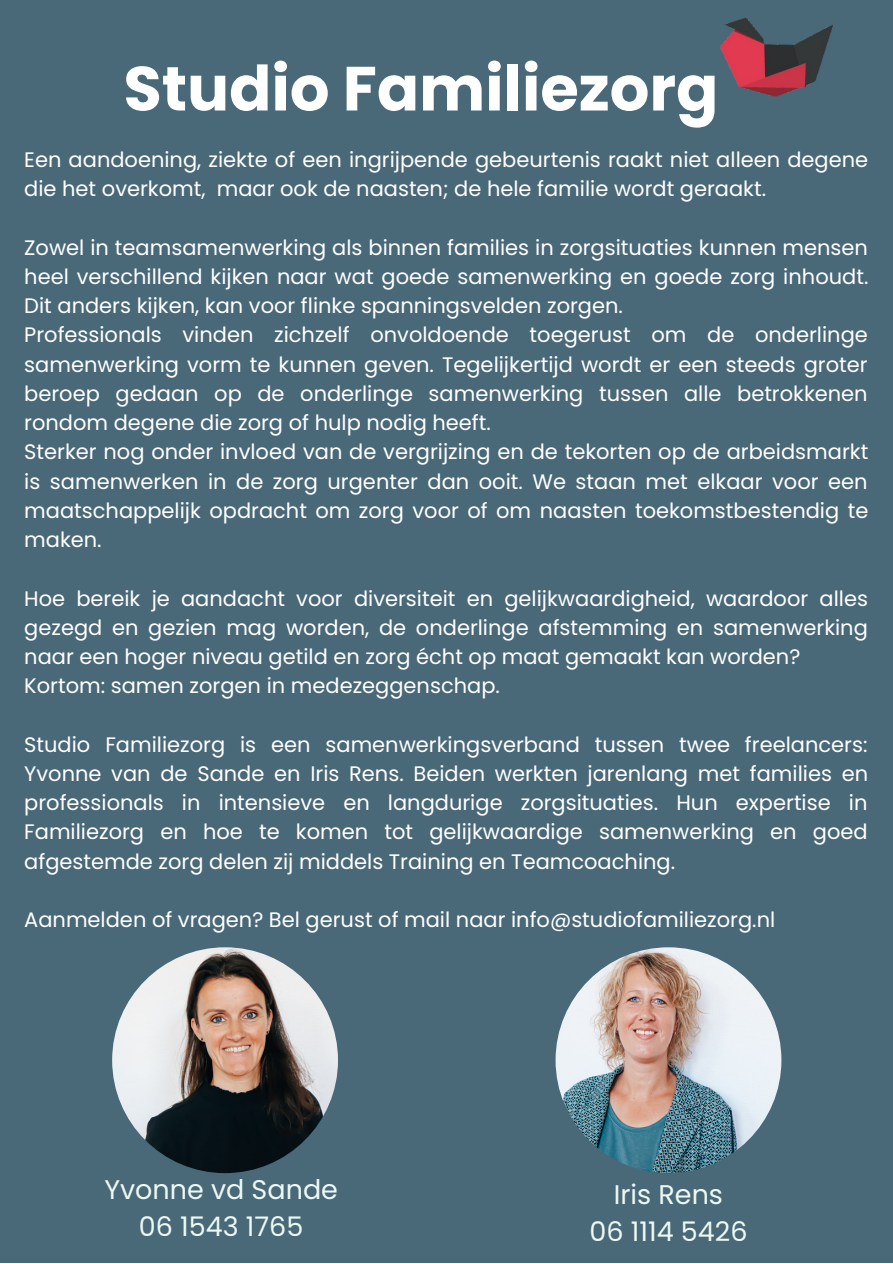
<style>
.page{position:relative;width:893px;height:1264px;background:#fff}
.page>*{position:absolute;margin:0;border:0;box-sizing:border-box;transform-origin:0 0}
.t1{font:700 62.25px "Poppins";color:#fff}
.t2{font:27px/37px "Poppins";color:#ecf9f3;text-align:center}
.t3{font:21px/29.2px "Poppins";color:#fff}
</style>
<div class="page">
<div style="left:0;top:0;width:892px;height:1262px;background:#496878"></div>
<img style="left:720px;top:17px;width:114px;height:80px">
<img style="left:112px;top:947px;width:226px;height:226px;border-radius:50%">
<img style="left:555px;top:947px;width:226px;height:226px;border-radius:50%">
<h1 class="t1" style="left:123px;top:45px;width:596px">Studio Familiezorg</h1>
<p class="t3" style="left:24px;top:145px;width:845px">Een aandoening, ziekte of een ingrijpende gebeurtenis raakt niet alleen degene die het overkomt, maar ook de naasten; de hele familie wordt geraakt.</p>
<p class="t3" style="left:24px;top:233px;width:845px">Zowel in teamsamenwerking als binnen families in zorgsituaties kunnen mensen heel verschillend kijken naar wat goede samenwerking en goede zorg inhoudt.<br>Dit anders kijken, kan voor flinke spanningsvelden zorgen.<br>Professionals vinden zichzelf onvoldoende toegerust om de onderlinge samenwerking vorm te kunnen geven. Tegelijkertijd wordt er een steeds groter beroep gedaan op de onderlinge samenwerking tussen alle betrokkenen rondom degene die zorg of hulp nodig heeft.<br>Sterker nog onder invloed van de vergrijzing en de tekorten op de arbeidsmarkt is samenwerken in de zorg urgenter dan ooit. We staan met elkaar voor een maatschappelijk opdracht om zorg voor of om naasten toekomstbestendig te maken.</p>
<p class="t3" style="left:24px;top:583px;width:845px">Hoe bereik je aandacht voor diversiteit en gelijkwaardigheid, waardoor alles gezegd en gezien mag worden, de onderlinge afstemming en samenwerking naar een hoger niveau getild en zorg écht op maat gemaakt kan worden?<br>Kortom: samen zorgen in medezeggenschap.</p>
<p class="t3" style="left:24px;top:729px;width:845px;text-align:justify">Studio Familiezorg is een samenwerkingsverband tussen twee freelancers:<br>Yvonne van de Sande en Iris Rens. Beiden werkten jarenlang met families en professionals in intensieve en langdurige zorgsituaties. Hun expertise in Familiezorg en hoe te komen tot gelijkwaardige samenwerking en goed afgestemde zorg delen zij middels Training en Teamcoaching.</p>
<p class="t3" style="left:24px;top:905px;width:752px">Aanmelden of vragen? Bel gerust of mail naar info@studiofamiliezorg.nl</p>
<p class="t2" style="left:104px;top:1170px;width:235px">Yvonne vd Sande<br>06 1543 1765</p>
<p class="t2" style="left:589px;top:1175px;width:159px">Iris Rens<br>06 1114 5426</p>
</div>
